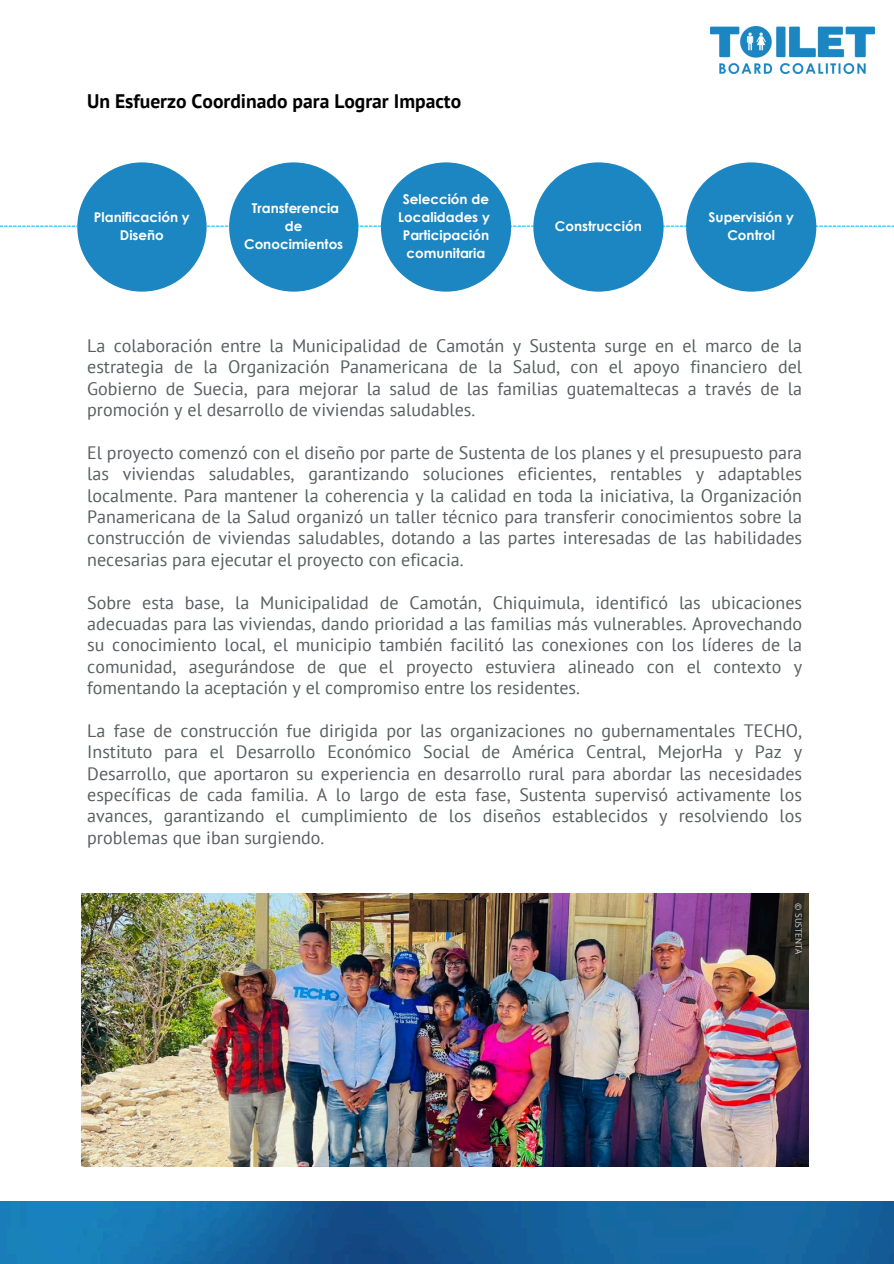
<style>
.page{position:relative;width:894px;height:1264px;background:#fff}
.page>*{position:absolute;margin:0;border:0;box-sizing:border-box;transform-origin:0 0}
.t1{font:700 19.5px "PT Sans";color:#000}
.t2{font:18px/21.3px "PT Sans";color:#595e62;text-align:justify}
.t3{font:700 13.5px/18px "Century Gothic";color:#fff;text-align:center}
.t4{font:9px "PT Sans";color:#fdfdfd}
</style>
<div class="page">
<img style="left:710px;top:26px;width:164px;height:47px">
<img style="left:0;top:1201px;width:893px;height:62px">
<svg style="left:0;top:225px;width:893px;height:2px"></svg>
<div style="left:686px;top:162px;width:130px;height:130px;background:#1b86c1;border-radius:50%"></div>
<div style="left:229px;top:162px;width:129px;height:130px;background:#1b86c1;border-radius:50%"></div>
<div style="left:77px;top:162px;width:129px;height:130px;background:#1b86c1;border-radius:50%"></div>
<div style="left:533px;top:162px;width:130px;height:130px;background:#1b86c1;border-radius:50%"></div>
<div style="left:381px;top:162px;width:130px;height:130px;background:#1b86c1;border-radius:50%"></div>
<img style="left:81px;top:894px;width:726px;height:272px">
<h1 class="t1" style="left:87px;top:88px;width:375px">Un Esfuerzo Coordinado para Lograr Impacto</h1>
<p class="t3" style="left:398px;top:190px;width:93px">Selección de<br>Localidades y<br>Participación comunitaria</p>
<h2 class="t3" style="left:244px;top:199px;width:101px">Transferencia de<br>Conocimientos</h2>
<h2 class="t3" style="left:94px;top:208px;width:97px">Planificación y<br>Diseño</h2>
<h2 class="t3" style="left:555px;top:217px;width:88px">Construcción</h2>
<h2 class="t3" style="left:708px;top:208px;width:87px">Supervisión y<br>Control</h2>
<h3 class="t2" style="left:87px;top:334px;width:716px">La colaboración entre la Municipalidad de Camotán y Sustenta surge en el marco de la estrategia de la Organización Panamericana de la Salud, con el apoyo financiero del Gobierno de Suecia, para mejorar la salud de las familias guatemaltecas a través de la promoción y el desarrollo de viviendas saludables.</h3>
<h3 class="t2" style="left:87px;top:441px;width:716px">El proyecto comenzó con el diseño por parte de Sustenta de los planes y el presupuesto para las viviendas saludables, garantizando soluciones eficientes, rentables y adaptables localmente. Para mantener la coherencia y la calidad en toda la iniciativa, la Organización Panamericana de la Salud organizó un taller técnico para transferir conocimientos sobre la construcción de viviendas saludables, dotando a las partes interesadas de las habilidades necesarias para ejecutar el proyecto con eficacia.</h3>
<h3 class="t2" style="left:87px;top:591px;width:716px">Sobre esta base, la Municipalidad de Camotán, Chiquimula, identificó las ubicaciones adecuadas para las viviendas, dando prioridad a las familias más vulnerables. Aprovechando su conocimiento local, el municipio también facilitó las conexiones con los líderes de la comunidad, asegurándose de que el proyecto estuviera alineado con el contexto y fomentando la aceptación y el compromiso entre los residentes.</h3>
<h3 class="t2" style="left:87px;top:719px;width:716px">La fase de construcción fue dirigida por las organizaciones no gubernamentales TECHO, Instituto para el Desarrollo Económico Social de América Central, MejorHa y Paz y Desarrollo, que aportaron su experiencia en desarrollo rural para abordar las necesidades específicas de cada familia. A lo largo de esta fase, Sustenta supervisó activamente los avances, garantizando el cumplimiento de los diseños establecidos y resolviendo los problemas que iban surgiendo.</h3>
<p class="t4" style="left:804px;top:903px;width:53px;rotate:90deg">© SUSTENTA</p>
</div>
